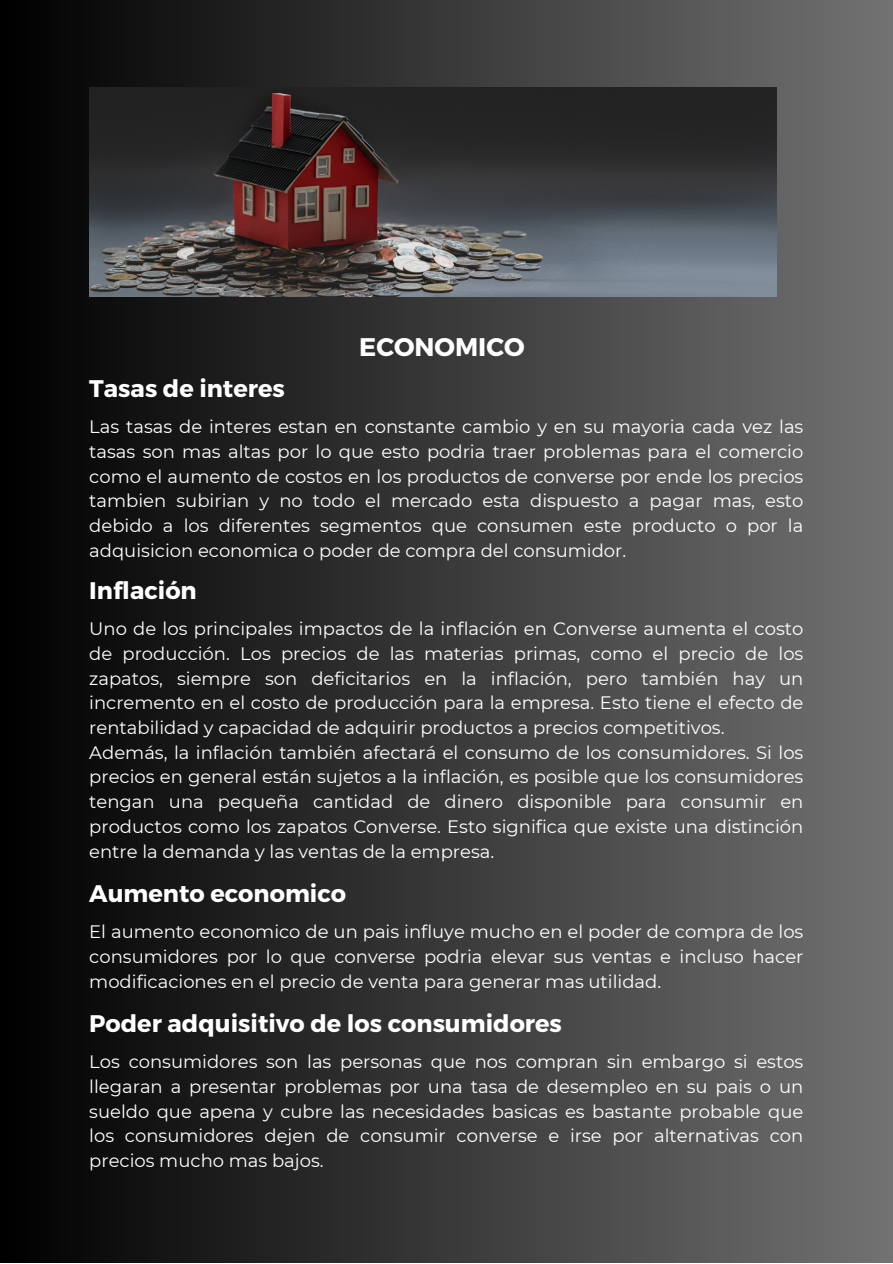
<style>
.page{position:relative;width:893px;height:1264px;background:#fff}
.page>*{position:absolute;margin:0;border:0;box-sizing:border-box;transform-origin:0 0}
.t1{font:700 25.5px "Montserrat";color:#fff}
.t2{font:700 24px "Montserrat";color:#fff}
.t3{font:18px/24.8px "Montserrat";color:#fff;text-align:justify}
</style>
<div class="page">
<div style="left:0;top:0;width:892px;height:1262px;background:linear-gradient(to right,#000,#727272)"></div>
<img style="left:89px;top:87px;width:687px;height:209px">
<p class="t1" style="left:359px;top:330px;width:167px">ECONOMICO</p>
<p class="t2" style="left:89px;top:373px;width:197px">Tasas de interes</p>
<p class="t3" style="left:89px;top:414px;width:715px">Las tasas de interes estan en constante cambio y en su mayoria cada vez las tasas son mas altas por lo que esto podria traer problemas para el comercio como el aumento de costos en los productos de converse por ende los precios tambien subirian y no todo el mercado esta dispuesto a pagar mas, esto debido a los diferentes segmentos que consumen este producto o por la adquisicion economica o poder de compra del consumidor.</p>
<p class="t2" style="left:89px;top:574px;width:109px">Inflación</p>
<p class="t3" style="left:89px;top:616px;width:715px">Uno de los principales impactos de la inflación en Converse aumenta el costo de producción. Los precios de las materias primas, como el precio de los zapatos, siempre son deficitarios en la inflación, pero también hay un incremento en el costo de producción para la empresa. Esto tiene el efecto de rentabilidad y capacidad de adquirir productos a precios competitivos.</p>
<p class="t3" style="left:89px;top:740px;width:715px">Además, la inflación también afectará el consumo de los consumidores. Si los precios en general están sujetos a la inflación, es posible que los consumidores tengan una pequeña cantidad de dinero disponible para consumir en productos como los zapatos Converse. Esto significa que existe una distinción entre la demanda y las ventas de la empresa.</p>
<p class="t2" style="left:89px;top:877px;width:258px">Aumento economico</p>
<p class="t3" style="left:89px;top:919px;width:715px">El aumento economico de un pais influye mucho en el poder de compra de los consumidores por lo que converse podria elevar sus ventas e incluso hacer modificaciones en el precio de venta para generar mas utilidad.</p>
<p class="t2" style="left:89px;top:1007px;width:474px">Poder adquisitivo de los consumidores</p>
<p class="t3" style="left:89px;top:1049px;width:715px">Los consumidores son las personas que nos compran sin embargo si estos llegaran a presentar problemas por una tasa de desempleo en su pais o un sueldo que apena y cubre las necesidades basicas es bastante probable que los consumidores dejen de consumir converse e irse por alternativas con precios mucho mas bajos.</p>
</div>
